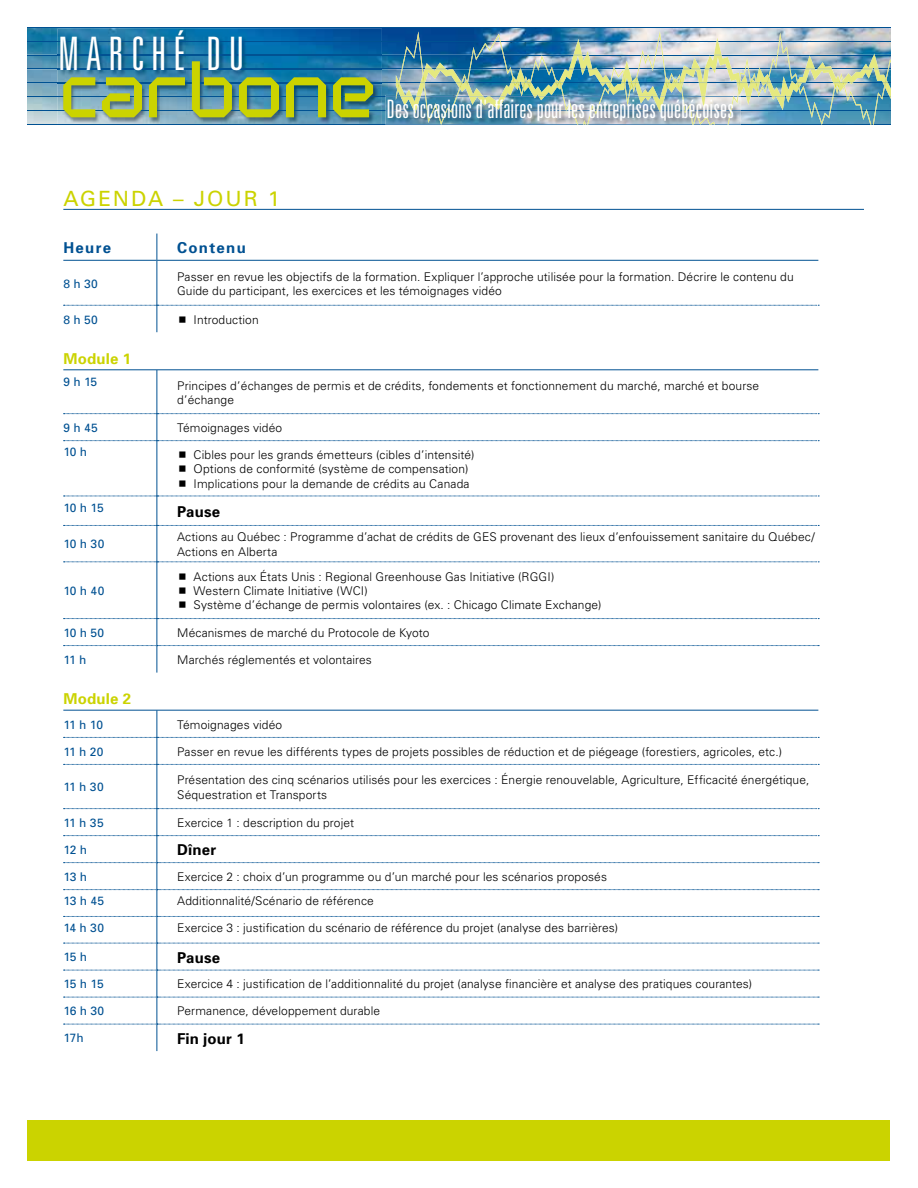
<style>
.page{position:relative;width:918px;height:1188px;background:#fff}
.page>*{position:absolute;margin:0;border:0;box-sizing:border-box;transform-origin:0 0}
.t1{font:57.6px "Blutter";color:#cbd300}
.t2{font:300 ultra-condensed 46.2px "Univers";letter-spacing:.155em;color:#fff}
.t3{font:300 ultra-condensed 25.35px "Univers";letter-spacing:.005em;color:#fff}
.t4{font:21px "Univers";color:#cbd300}
.t5{font:700 15px "Univers";letter-spacing:.01em;color:#000}
.t6{font:700 15px "Univers";letter-spacing:.01em;color:#cbd300}
.t7{font:700 15px "Univers";letter-spacing:.09em;color:#005192}
.t8{font:300 12px/14.4px "Univers";letter-spacing:.01em;color:#000}
.t9{font:12px "Univers";letter-spacing:-.005em;color:#005192}
</style>
<div class="page">
<img style="left:27px;top:28px;width:864px;height:96px">
<hr style="left:27px;top:27px;width:864px;height:1px;background:#005192">
<hr style="left:27px;top:41px;width:864px;height:1px;background:#005192">
<hr style="left:27px;top:55px;width:864px;height:1px;background:#005192">
<hr style="left:27px;top:69px;width:864px;height:1px;background:#005192">
<hr style="left:27px;top:83px;width:864px;height:1px;background:#005192">
<hr style="left:27px;top:97px;width:864px;height:1px;background:#005192">
<hr style="left:27px;top:110px;width:864px;height:1px;background:#005192">
<hr style="left:27px;top:124px;width:864px;height:1px;background:#005192">
<img style="left:873px;top:59px;width:18px;height:65px">
<svg style="left:875px;top:110px;width:16px;height:1px"></svg>
<img style="left:738px;top:33px;width:118px;height:72px">
<img style="left:602px;top:31px;width:81px;height:64px">
<img style="left:399px;top:31px;width:157px;height:52px">
<svg style="left:416px;top:41px;width:85px;height:1px"></svg>
<svg style="left:405px;top:55px;width:106px;height:1px"></svg>
<img style="left:683px;top:38px;width:203px;height:41px">
<svg style="left:714px;top:55px;width:161px;height:1px"></svg>
<svg style="left:683px;top:69px;width:208px;height:1px"></svg>
<svg style="left:746px;top:97px;width:145px;height:1px"></svg>
<img style="left:738px;top:76px;width:107px;height:16px">
<img style="left:665px;top:78px;width:17px;height:12px">
<svg style="left:665px;top:79px;width:226px;height:8px;background:#aac2aa"></svg>
<img style="left:511px;top:39px;width:146px;height:56px">
<svg style="left:573px;top:55px;width:16px;height:1px"></svg>
<img style="left:609px;top:73px;width:28px;height:18px">
<img style="left:513px;top:77px;width:49px;height:12px">
<svg style="left:511px;top:83px;width:128px;height:1px"></svg>
<img style="left:417px;top:63px;width:65px;height:32px">
<svg style="left:402px;top:69px;width:263px;height:1px"></svg>
<img style="left:423px;top:74px;width:45px;height:8px">
<img style="left:396px;top:75px;width:16px;height:7px">
<img style="left:57px;top:29px;width:325px;height:95px">
<img style="left:57px;top:41px;width:325px;height:1px">
<img style="left:57px;top:55px;width:325px;height:1px">
<img style="left:57px;top:69px;width:325px;height:1px">
<img style="left:57px;top:83px;width:325px;height:1px">
<img style="left:57px;top:97px;width:325px;height:1px">
<img style="left:57px;top:110px;width:325px;height:1px">
<img style="left:385px;top:95px;width:356px;height:16px">
<img style="left:385px;top:97px;width:356px;height:1px">
<img style="left:385px;top:124px;width:356px;height:1px">
<img style="left:441px;top:124px;width:288px;height:1px">
<img style="left:728px;top:96px;width:11px;height:28px">
<img style="left:586px;top:96px;width:129px;height:28px">
<img style="left:601px;top:97px;width:82px;height:1px">
<img style="left:591px;top:110px;width:100px;height:1px">
<img style="left:396px;top:95px;width:190px;height:29px">
<img style="left:506px;top:97px;width:58px;height:1px">
<img style="left:427px;top:110px;width:146px;height:1px">
<img style="left:400px;top:101px;width:21px;height:13px">
<svg style="left:396px;top:82px;width:72px;height:19px"></svg>
<img style="left:638px;top:96px;width:27px;height:16px">
<svg style="left:639px;top:96px;width:26px;height:4px"></svg>
<img style="left:468px;top:95px;width:38px;height:15px">
<img style="left:469px;top:97px;width:37px;height:1px">
<img style="left:701px;top:96px;width:5px;height:13px">
<svg style="left:533px;top:96px;width:13px;height:4px"></svg>
<img style="left:510px;top:95px;width:230px;height:1px">
<div style="left:28px;top:1120px;width:862px;height:40px;background:#cbd300"></div>
<hr style="left:63px;top:209px;width:801px;height:1px;background:#005192">
<svg style="left:64px;top:562px;width:755px;height:1px"></svg>
<svg style="left:157px;top:234px;width:1px;height:26px"></svg>
<hr style="left:63px;top:260px;width:94px;height:1px;background:#005192">
<hr style="left:157px;top:260px;width:661px;height:1px;background:#005192">
<hr style="left:157px;top:261px;width:1px;height:44px;background:#005192">
<hr style="left:157px;top:370px;width:1px;height:44px;background:#005192">
<svg style="left:64px;top:413px;width:755px;height:28px"></svg>
<hr style="left:157px;top:441px;width:1px;height:55px;background:#005192">
<svg style="left:64px;top:496px;width:755px;height:30px"></svg>
<hr style="left:157px;top:525px;width:1px;height:37px;background:#005192">
<hr style="left:157px;top:562px;width:1px;height:57px;background:#005192">
<svg style="left:64px;top:710px;width:755px;height:55px"></svg>
<hr style="left:157px;top:764px;width:1px;height:45px;background:#005192">
<svg style="left:64px;top:808px;width:755px;height:243px"></svg>
<svg style="left:64px;top:618px;width:755px;height:55px"></svg>
<hr style="left:63px;top:369px;width:755px;height:1px;background:#005192">
<hr style="left:63px;top:710px;width:755px;height:1px;background:#005192">
<svg style="left:64px;top:305px;width:755px;height:27px"></svg>
<h2 class="t2" style="left:59px;top:29px;width:187px">MARCHÉ DU</h2>
<h1 class="t1" style="left:59px;top:60px;width:318px">Carbone</h1>
<h3 class="t3" style="left:387px;top:96px;width:349px">Des occasions d'affaires pour les entreprises québécoises</h3>
<h3 class="t4" style="left:63px;top:185px;width:52px">AGENDA</h3>
<h3 class="t4" style="left:173px;top:185px;width:52px">– JOUR</h3>
<h3 class="t4" style="left:268px;top:185px;width:13px">1</h3>
<p class="t7" style="left:63px;top:238px;width:49px">Heure</p>
<p class="t7" style="left:177px;top:238px;width:70px">Contenu</p>
<p class="t9" style="left:63px;top:276px;width:36px">8 h 30</p>
<p class="t8" style="left:177px;top:269px;width:618px">Passer en revue les objectifs de la formation. Expliquer l’approche utilisée pour la formation. Décrire le contenu du<br>Guide du participant, les exercices et les témoignages vidéo</p>
<p class="t9" style="left:63px;top:312px;width:36px">8 h 50</p>
<p class="t8" style="left:194px;top:312px;width:67px">Introduction</p>
<p class="t6" style="left:63px;top:349px;width:69px">Module 1</p>
<p class="t9" style="left:63px;top:374px;width:35px">9 h 15</p>
<p class="t8" style="left:177px;top:378px;width:584px">Principes d’échanges de permis et de crédits, fondements et fonctionnement du marché, marché et bourse d’échange</p>
<p class="t9" style="left:63px;top:420px;width:36px">9 h 45</p>
<p class="t8" style="left:177px;top:420px;width:107px">Témoignages vidéo</p>
<p class="t9" style="left:63px;top:445px;width:25px">10 h</p>
<p class="t8" style="left:194px;top:447px;width:282px">Cibles pour les grands émetteurs (cibles d’intensité)<br>Options de conformité (système de compensation)<br>Implications pour la demande de crédits au Canada</p>
<p class="t9" style="left:63px;top:500px;width:42px">10 h 15</p>
<p class="t5" style="left:177px;top:502px;width:45px">Pause</p>
<p class="t9" style="left:63px;top:537px;width:43px">10 h 30</p>
<p class="t8" style="left:177px;top:530px;width:639px">Actions au Québec : Programme d’achat de crédits de GES provenant des lieux d’enfouissement sanitaire du Québec/<br>Actions en Alberta</p>
<p class="t9" style="left:63px;top:583px;width:43px">10 h 40</p>
<p class="t8" style="left:194px;top:569px;width:409px">Actions aux États Unis : Regional Greenhouse Gas Initiative (RGGI)<br>Western Climate Initiative (WCI)<br>Système d’échange de permis volontaires (ex. : Chicago Climate Exchange)</p>
<p class="t9" style="left:63px;top:625px;width:42px">10 h 50</p>
<p class="t8" style="left:177px;top:625px;width:254px">Mécanismes de marché du Protocole de Kyoto</p>
<p class="t9" style="left:63px;top:652px;width:25px">11 h</p>
<p class="t8" style="left:177px;top:652px;width:196px">Marchés réglementés et volontaires</p>
<p class="t6" style="left:63px;top:689px;width:69px">Module 2</p>
<p class="t9" style="left:63px;top:717px;width:41px">11 h 10</p>
<p class="t8" style="left:177px;top:717px;width:107px">Témoignages vidéo</p>
<p class="t9" style="left:63px;top:744px;width:42px">11 h 20</p>
<p class="t8" style="left:177px;top:744px;width:606px">Passer en revue les différents types de projets possibles de réduction et de piégeage (forestiers, agricoles, etc.)</p>
<p class="t9" style="left:63px;top:780px;width:42px">11 h 30</p>
<p class="t8" style="left:177px;top:772px;width:634px">Présentation des cinq scénarios utilisés pour les exercices : Énergie renouvelable, Agriculture, Efficacité énergétique,<br>Séquestration et Transports</p>
<p class="t9" style="left:63px;top:815px;width:42px">11 h 35</p>
<p class="t8" style="left:177px;top:815px;width:178px">Exercice 1 : description du projet</p>
<p class="t9" style="left:63px;top:842px;width:25px">12 h</p>
<p class="t5" style="left:177px;top:840px;width:41px">Dîner</p>
<p class="t9" style="left:63px;top:869px;width:25px">13 h</p>
<p class="t8" style="left:177px;top:869px;width:431px">Exercice 2 : choix d’un programme ou d’un marché pour les scénarios proposés</p>
<p class="t9" style="left:63px;top:894px;width:42px">13 h 45</p>
<p class="t8" style="left:177px;top:894px;width:198px">Additionnalité/Scénario de référence</p>
<p class="t9" style="left:63px;top:920px;width:42px">14 h 30</p>
<p class="t8" style="left:177px;top:920px;width:443px">Exercice 3 : justification du scénario de référence du projet (analyse des barrières)</p>
<p class="t9" style="left:63px;top:950px;width:25px">15 h</p>
<p class="t5" style="left:177px;top:948px;width:45px">Pause</p>
<p class="t9" style="left:63px;top:977px;width:42px">15 h 15</p>
<p class="t8" style="left:177px;top:977px;width:577px">Exercice 4 : justification de l’additionnalité du projet (analyse financière et analyse des pratiques courantes)</p>
<p class="t9" style="left:63px;top:1004px;width:42px">16 h 30</p>
<p class="t8" style="left:177px;top:1004px;width:205px">Permanence, développement durable</p>
<p class="t9" style="left:63px;top:1031px;width:22px">17h</p>
<p class="t5" style="left:177px;top:1029px;width:69px">Fin jour 1</p>
</div>
